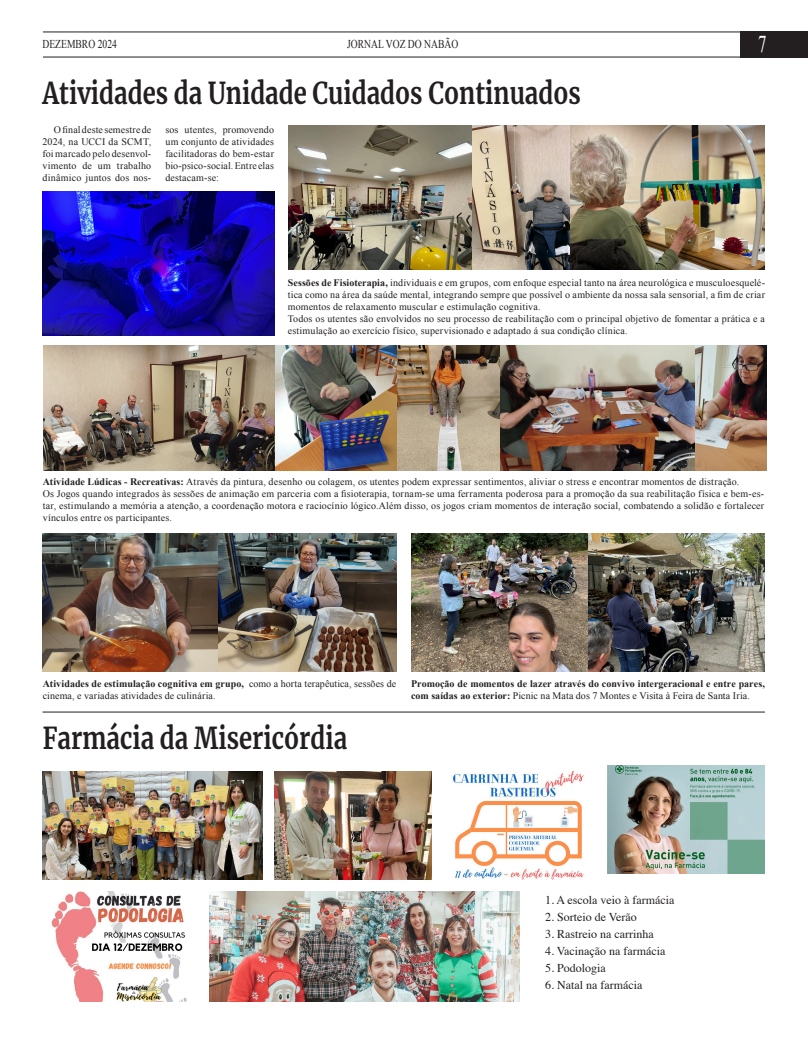
<style>
.page{position:relative;width:808px;height:1044px;background:#fff}
.page>*{position:absolute;margin:0;border:0;box-sizing:border-box;transform-origin:0 0}
.TÌTULO_SECUNDÁRIOS{font:700 29.9px "Merriweather";color:#231f20;scale:.8 1}
.t1{font:24px "Times New Roman";color:#fff;scale:.7 1}
.t2{font:12px "Times";color:#231f20}
.t3{font:12px "Times New Roman";color:#231f20;scale:.8 1}
.LEGENDAS_FOTOS{font:10px/12px "Times New Roman";letter-spacing:.015em;color:#231f20;text-align:justify}
.TEXTO{font:10px/12px "Times New Roman";letter-spacing:.015em;color:#231f20;text-align:justify}
.LEGENDAS_FOTOS-2{font:700 10px/12px "Times New Roman";color:#231f20}
.s1{font-weight:700}
.s2{font-weight:400}
</style>
<div class="page">
<div style="left:740px;top:31px;width:68px;height:26px;background:#231f20"></div>
<hr style="left:43px;top:56px;width:765px;height:1px;background:#231f20">
<hr style="left:43px;top:31px;width:765px;height:1px;background:#231f20">
<img style="left:288px;top:126px;width:477px;height:143px">
<img style="left:43px;top:345px;width:723px;height:125px">
<img style="left:43px;top:533px;width:354px;height:138px">
<img style="left:411px;top:533px;width:354px;height:138px">
<img style="left:42px;top:192px;width:232px;height:143px">
<img style="left:42px;top:771px;width:220px;height:108px">
<img style="left:274px;top:771px;width:157px;height:108px">
<img style="left:453px;top:771px;width:131px;height:108px">
<img style="left:51px;top:891px;width:136px;height:110px">
<img style="left:210px;top:891px;width:310px;height:110px">
<img style="left:608px;top:765px;width:157px;height:108px">
<hr style="left:43px;top:711px;width:722px;height:1px;background:#231f20">
<p class="t3" style="left:43px;top:36px;width:95px">DEZEMBRO 2024</p>
<p class="t3" style="left:347px;top:36px;width:140px">JORNAL VOZ DO NABÃO</p>
<h2 class="t1" style="left:758px;top:28px;width:14px">7</h2>
<p class="TÌTULO_SECUNDÁRIOS" style="left:43px;top:73px;width:674px">Atividades da Unidade Cuidados Continuados</p>
<p class="TEXTO" style="left:43px;top:123px;width:110px;text-indent:11px">O final deste semestre de 2024, na UCCI da SCMT, foi marcado pelo desenvol&shy;vimento de um trabalho dinâmico juntos dos nos-</p>
<p class="TEXTO" style="left:165px;top:123px;width:110px">sos utentes, promovendo um conjunto de atividades facilitadoras do bem-estar bio-psico-social. Entre elas destacam-se:</p>
<p class="LEGENDAS_FOTOS" style="left:288px;top:276px;width:479px"><span class="s1">Sessões de Fisioterapia,</span> individuais e em grupos, com enfoque especial tanto na área neurológica e musculoesquelé&shy;tica como na área da saúde mental, integrando sempre que possível o ambiente da nossa sala sensorial, a fim de criar momentos de relaxamento muscular e estimulação cognitiva.</p>
<p class="LEGENDAS_FOTOS" style="left:288px;top:312px;width:479px">Todos os utentes são envolvidos no seu processo de reabilitação com o principal objetivo de fomentar a prática e a estimulação ao exercício físico, supervisionado e adaptado á sua condição clínica.</p>
<p class="LEGENDAS_FOTOS" style="left:43px;top:475px;width:698px"><span class="s1">Atividade Lúdicas - Recreativas:</span> Através da pintura, desenho ou colagem, os utentes podem expressar sentimentos, aliviar o stress e encontrar momentos de distração.</p>
<p class="LEGENDAS_FOTOS" style="left:43px;top:487px;width:723px">Os Jogos quando integrados às sessões de animação em parceria com a fisioterapia, tornam-se uma ferramenta poderosa para a promoção da sua reabilitação física e bem-es&shy;tar, estimulando a memória a atenção, a coordenação motora e raciocínio lógico.Além disso, os jogos criam momentos de interação social, combatendo a solidão e fortalecer vínculos entre os participantes.</p>
<p class="LEGENDAS_FOTOS" style="left:43px;top:677px;width:355px"><span class="s1">Atividades de estimulação cognitiva em grupo,</span> como a horta terapêutica, sessões de cinema, e variadas atividades de culinária.</p>
<p class="LEGENDAS_FOTOS-2" style="left:411px;top:677px;width:355px">Promoção de momentos de lazer através do convivo intergeracional e entre pares, com saídas ao exterior: <span class="s2">Picnic na Mata dos 7 Montes e Visita à Feira de Santa Iria.</span></p>
<p class="TÌTULO_SECUNDÁRIOS" style="left:43px;top:717px;width:382px">Farmácia da Misericórdia</p>
<p class="t2" style="left:545px;top:888px;width:131px">1. A escola veio à farmácia</p>
<p class="t2" style="left:545px;top:905px;width:93px">2. Sorteio de Verão</p>
<p class="t2" style="left:545px;top:922px;width:110px">3. Rastreio na carrinha</p>
<p class="t2" style="left:545px;top:939px;width:122px">4. Vacinação na farmácia</p>
<p class="t2" style="left:545px;top:956px;width:62px">5. Podologia</p>
<p class="t2" style="left:545px;top:973px;width:99px">6. Natal na farmácia</p>
</div>
